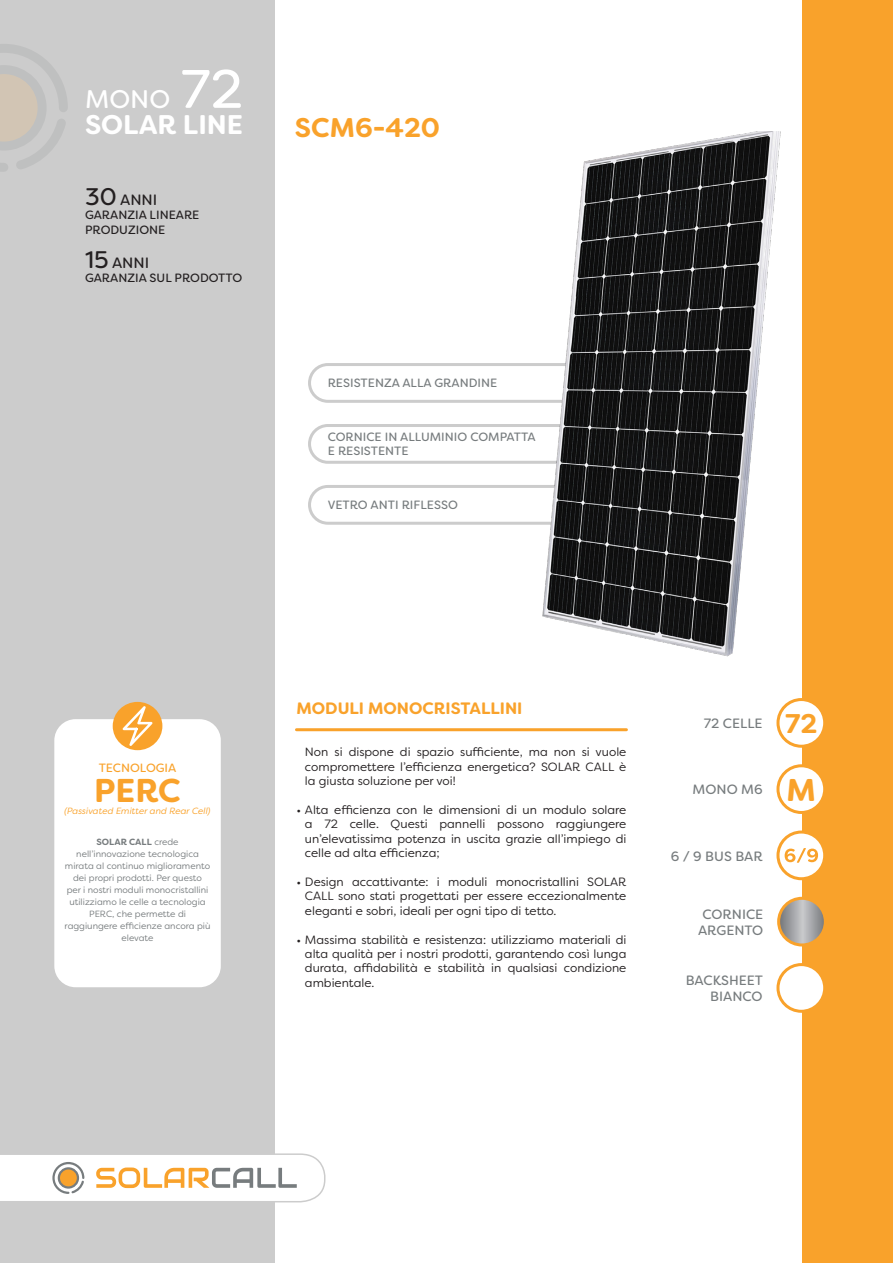
<style>
.page{position:relative;width:893px;height:1263px;background:#fff}
.page>*{position:absolute;margin:0;border:0;box-sizing:border-box;transform-origin:0 0}
.t1{font:54px "Filson Soft";color:#fff}
.t2{font:700 33px "Filson Soft";color:#f9a22b}
.t3{font:700 31.5px "Filson Soft";color:#f9a22b}
.t4{font:700 27px "Filson Soft";color:#f9a22b}
.t5{font:700 27px "Filson Soft";color:#fff}
.t6{font:25.5px "Filson Soft";color:#fff}
.t7{font:700 16.5px "Filson Soft";color:#f9a22b}
.t8{font:15px "Filson Soft";color:#231f20}
.t9{font:13.5px "Filson Soft";color:#777c7e}
.t10{font:12px/14.4px "Filson Soft";color:#231f20;text-align:justify}
.t11{font:12px "Filson Soft";color:#777c7e}
.t12{font:12px "Filson Soft";color:#231f20}
.t13{font:12px "Filson Soft";color:#f9a22b}
.t14{font:9px/12px "Filson Soft";color:#777c7e;text-align:center}
.t15{font:italic 9px "Filson Soft";color:#f9a22b}
.s1{font-size:24px}
.s2{font-weight:700}
</style>
<div class="page">
<div style="left:0;top:0;width:274px;height:1263px;background:#ccc"></div>
<svg style="left:0;top:1153px;width:326px;height:50px"></svg>
<svg style="left:0;top:44px;width:68px;height:127px"></svg>
<div style="left:802px;top:0;width:91px;height:1263px;background:#f9a22b"></div>
<div style="left:54px;top:719px;width:167px;height:268px;background:#fff;border-radius:21px"></div>
<div style="left:113px;top:702px;width:49px;height:48px;background:#f9a22b;border-radius:50%"></div>
<svg style="left:123px;top:706px;width:30px;height:40px"></svg>
<hr style="left:296px;top:728px;width:330px;height:3px;background:#f9a22b">
<div style="left:778px;top:766px;width:47px;height:46px;background:#fff;border-radius:50%"></div>
<div style="left:776px;top:764px;width:50px;height:50px;border:3px solid #f9a22b;border-radius:50%"></div>
<div style="left:778px;top:699px;width:47px;height:47px;background:#fff;border-radius:50%"></div>
<div style="left:776px;top:698px;width:50px;height:50px;border:3px solid #f9a22b;border-radius:50%"></div>
<div style="left:778px;top:964px;width:47px;height:47px;background:#fff;border-radius:50%"></div>
<div style="left:776px;top:963px;width:50px;height:50px;border:3px solid #f9a22b;border-radius:50%"></div>
<div style="left:308px;top:363px;width:282px;height:40px;border:3px solid #ccc;border-radius:18px"></div>
<div style="left:308px;top:424px;width:282px;height:40px;border:3px solid #ccc;border-radius:18px"></div>
<div style="left:308px;top:485px;width:282px;height:40px;border:3px solid #ccc;border-radius:18px"></div>
<img style="left:461px;top:131px;width:320px;height:526px">
<svg style="left:779px;top:898px;width:46px;height:47px;background:#aba7a1"></svg>
<div style="left:777px;top:897px;width:50px;height:49px;border:3px solid #f9a22b;border-radius:50%"></div>
<svg style="left:778px;top:832px;width:47px;height:47px"></svg>
<div style="left:776px;top:830px;width:50px;height:50px;border:3px solid #f9a22b;border-radius:50%"></div>
<svg style="left:785px;top:848px;width:33px;height:15px"></svg>
<p class="t6" style="left:85px;top:82px;width:87px">MONO</p>
<p class="t1" style="left:181px;top:54px;width:64px">72</p>
<p class="t5" style="left:85px;top:107px;width:160px">SOLAR LINE</p>
<p class="t4" style="left:295px;top:110px;width:147px">SCM6-420</p>
<p class="t8" style="left:85px;top:190px;width:74px"><span class="s1">30</span> ANNI</p>
<p class="t12" style="left:85px;top:207px;width:116px">GARANZIA LINEARE</p>
<p class="t12" style="left:85px;top:222px;width:82px">PRODUZIONE</p>
<p class="t8" style="left:85px;top:253px;width:66px"><span class="s1">15</span> ANNI</p>
<p class="t12" style="left:85px;top:270px;width:159px">GARANZIA SUL PRODOTTO</p>
<p class="t11" style="left:328px;top:375px;width:171px">RESISTENZA ALLA GRANDINE</p>
<p class="t11" style="left:328px;top:429px;width:209px">CORNICE IN ALLUMINIO COMPATTA</p>
<p class="t11" style="left:328px;top:443px;width:82px">E RESISTENTE</p>
<p class="t11" style="left:328px;top:497px;width:132px">VETRO ANTI RIFLESSO</p>
<p class="t13" style="left:99px;top:760px;width:79px">TECNOLOGIA</p>
<p class="t2" style="left:94px;top:769px;width:88px">PERC</p>
<p class="t15" style="left:65px;top:805px;width:148px">(Passivated Emitter and Rear Cell)</p>
<p class="t14" style="left:65px;top:836px;width:147px"><span class="s2">SOLAR CALL</span> crede nell’innovazione tecnologica mirata al continuo miglioramento dei propri prodotti. Per questo<br>per i nostri moduli monocristallini utilizziamo le celle a tecnologia<br>PERC, che permette di raggiungere efficienze ancora più elevate</p>
<p class="t7" style="left:296px;top:697px;width:227px">MODULI MONOCRISTALLINI</p>
<p class="t10" style="left:305px;top:745px;width:323px">Non si dispone di spazio sufficiente, ma non si vuole compromettere l’efficienza energetica? SOLAR CALL è la giusta soluzione per voi!</p>
<p class="t10" style="left:305px;top:802px;width:323px;text-indent:-9px">• Alta efficienza con le dimensioni di un modulo solare a 72 celle. Questi pannelli possono raggiungere un’elevatissima potenza in uscita grazie all’impiego di celle ad alta efficienza;</p>
<p class="t10" style="left:305px;top:874px;width:323px;text-indent:-9px">• Design accattivante: i moduli monocristallini SOLAR CALL sono stati progettati per essere eccezionalmente eleganti e sobri, ideali per ogni tipo di tetto.</p>
<p class="t10" style="left:305px;top:932px;width:323px;text-indent:-9px">• Massima stabilità e resistenza: utilizziamo materiali di alta qualità per i nostri prodotti, garantendo così lunga durata, affidabilità e stabilità in qualsiasi condizione ambientale.</p>
<p class="t9" style="left:704px;top:715px;width:60px">72 CELLE</p>
<p class="t4" style="left:785px;top:706px;width:34px">72</p>
<p class="t9" style="left:693px;top:781px;width:72px">MONO M6</p>
<p class="t3" style="left:787px;top:769px;width:31px">M</p>
<p class="t9" style="left:671px;top:847px;width:93px">6 / 9 BUS BAR</p>
<p class="t9" style="left:702px;top:905px;width:62px">CORNICE</p>
<p class="t9" style="left:698px;top:921px;width:67px">ARGENTO</p>
<p class="t9" style="left:686px;top:972px;width:79px">BACKSHEET</p>
<p class="t9" style="left:710px;top:988px;width:54px">BIANCO</p>
</div>
